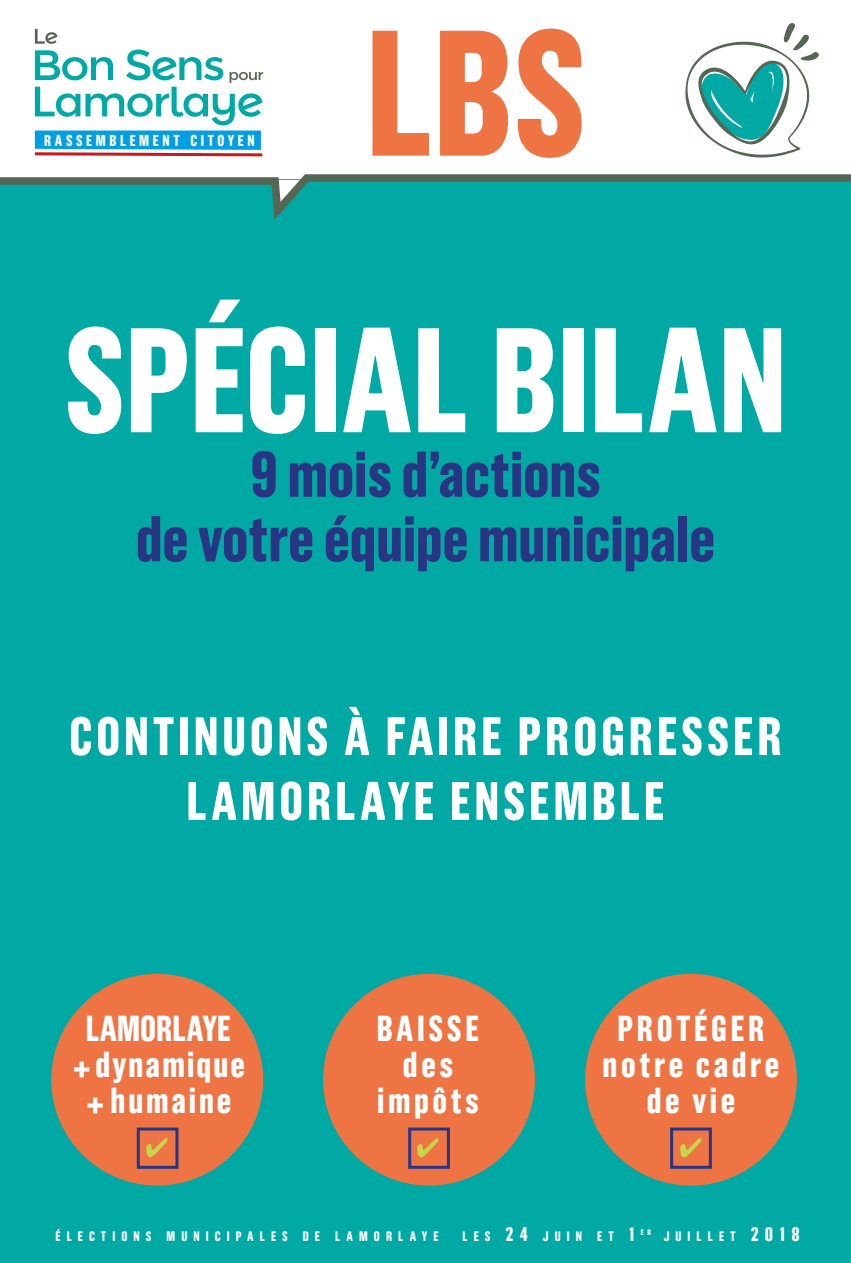
<style>
.page{position:relative;width:851px;height:1263px;background:#fff}
.page>*{position:absolute;margin:0;border:0;box-sizing:border-box;transform-origin:0 0}
.t1{font:700 178.5px "Grotzec Cond";color:#ee7444}
.t2{font:700 148.5px "Grotzec Cond";color:#fff}
.t3{font:700 64.5px/64.5px "Grotzec Cond";color:#283583;text-align:center}
.t4{font:700 54px/64.8px "Grotzec Cond";letter-spacing:.07em;color:#fff;text-align:center}
.t5{font:700 36px/36px "Grotzec Cond";letter-spacing:.095em;color:#fff;text-align:center}
.t6{font:700 36px/36px "Grotzec Cond";letter-spacing:.06em;color:#fff;text-align:center}
.t7{font:700 15.75px "Grotzec Cond";letter-spacing:.23em;color:#fff}
.t8{font:700 13.65px "Grotzec Cond";letter-spacing:.445em;color:#fff}
.t9{font:700 7.95px "Grotzec Cond";color:#fff}
.s1{font-size:72px}
.s2{font-size:19.5px}
</style>
<div class="page">
<div style="left:0;top:180px;width:850px;height:1083px;background:#00a9a3"></div>
<svg style="left:0;top:174px;width:850px;height:46px"></svg>
<svg style="left:35px;top:29px;width:22px;height:15px"></svg>
<svg style="left:35px;top:50px;width:228px;height:75px"></svg>
<svg style="left:685px;top:23px;width:134px;height:135px"></svg>
<div style="left:51px;top:974px;width:212px;height:211px;background:#ee7444;border-radius:50%"></div>
<div style="left:323px;top:974px;width:212px;height:211px;background:#ee7444;border-radius:50%"></div>
<div style="left:585px;top:974px;width:211px;height:211px;background:#ee7444;border-radius:50%"></div>
<div style="left:137px;top:1127px;width:41px;height:42px;border:3px solid #283583"></div>
<div style="left:408px;top:1127px;width:42px;height:42px;border:3px solid #283583"></div>
<div style="left:670px;top:1127px;width:41px;height:42px;border:3px solid #283583"></div>
<svg style="left:34px;top:131px;width:229px;height:26px;background:#47a1d1"></svg>
<p class="t7" style="left:44px;top:131px;width:212px">RASSEMBLEMENT CITOYEN</p>
<h1 class="t1" style="left:365px;top:-11px;width:222px">LBS</h1>
<h2 class="t2" style="left:64px;top:294px;width:724px">SPÉCIAL BILAN</h2>
<h3 class="t3" style="left:136px;top:440px;width:580px">9 mois d’actions<br>de votre équipe municipale</h3>
<h3 class="t4" style="left:69px;top:702px;width:714px">CONTINUONS À FAIRE PROGRESSER<br>LAMORLAYE ENSEMBLE</h3>
<h3 class="t6" style="left:72px;top:1009px;width:174px">LAMORLAYE <span class="s1">₊</span>dynamique <span class="s1">₊</span>humaine</h3>
<h3 class="t5" style="left:377px;top:1009px;width:104px">BAISSE des impôts</h3>
<h3 class="t5" style="left:602px;top:1009px;width:178px">PROTÉGER notre cadre de vie</h3>
<p class="t8" style="left:55px;top:1228px;width:581px">ÉLECTIONS MUNICIPALES DE LAMORLAYE LES <span class="s2">24</span> JUIN ET <span class="s2">1</span></p>
<p class="t9" style="left:641px;top:1227px;width:12px">E R</p>
<p class="t8" style="left:663px;top:1228px;width:137px">JUILLET <span class="s2">2018</span></p>
</div>
